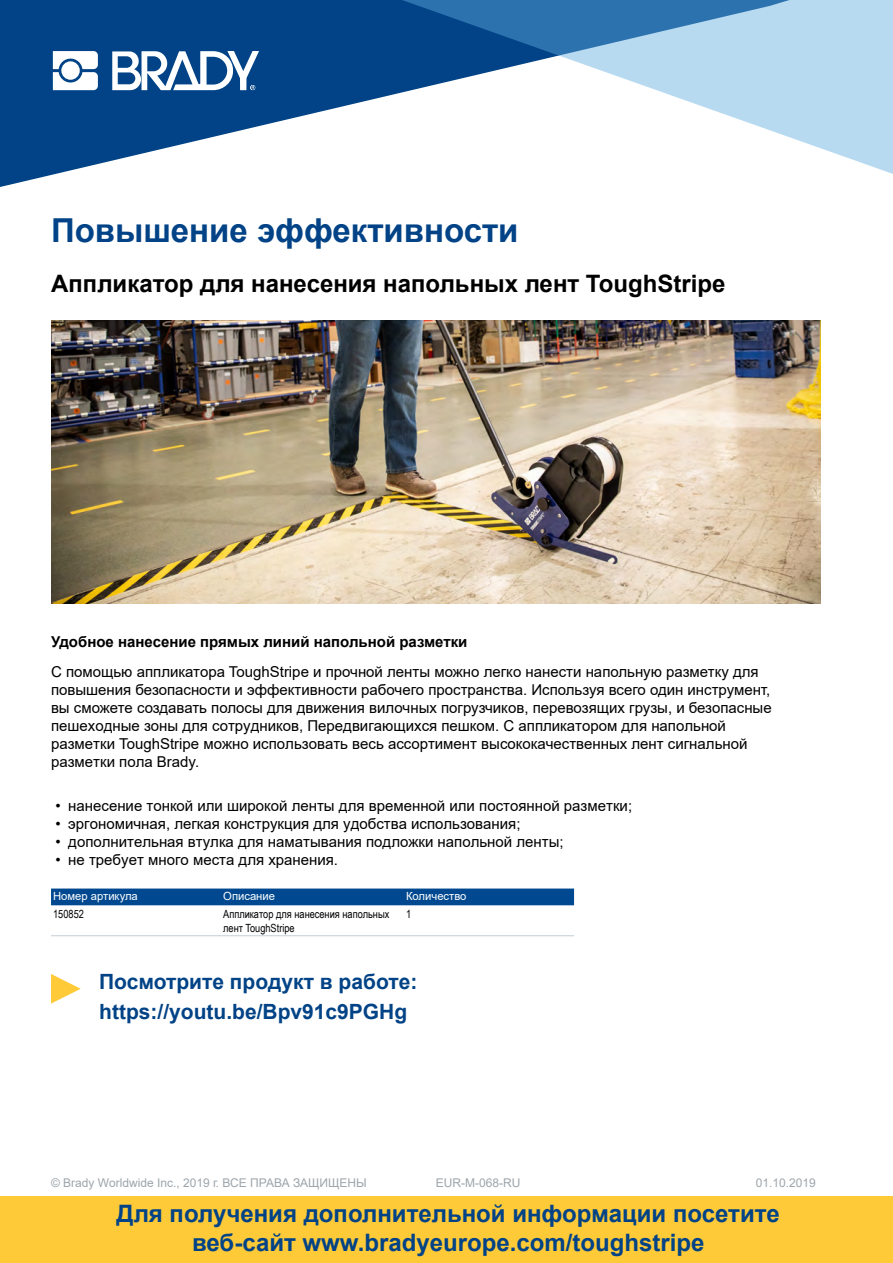
<style>
.page{position:relative;width:893px;height:1263px;background:#fff}
.page>*{position:absolute;margin:0;border:0;box-sizing:border-box;transform-origin:0 0}
.t1{font:700 33px "Arial";color:#014386}
.t2{font:700 24px/28.8px "Arial";color:#014386;text-align:center}
.t3{font:700 24px "Arial";color:#000}
.t4{font:700 21px/30px "Arial";color:#014386}
.t5{font:15px/18px "Arial";color:#000}
.t6{font:700 15px "Arial";color:#000}
.t7{font:12px "Arial";color:#9da5ab}
.t8{font:11.25px/13.5px "Arial Narrow";color:#000}
.t9{font:11.25px "Arial";color:#fff}
</style>
<div class="page">
<svg style="left:0;top:0;width:191px;height:187px;background:#245d96"></svg>
<svg style="left:191px;top:0;width:702px;height:174px"></svg>
<div style="left:0;top:1196px;width:893px;height:67px;background:#ffca38"></div>
<svg style="left:53px;top:51px;width:45px;height:39px"></svg>
<svg style="left:112px;top:51px;width:147px;height:39px"></svg>
<img style="left:51px;top:320px;width:770px;height:283px">
<svg style="left:51px;top:888px;width:523px;height:18px;background:#115597"></svg>
<hr style="left:51px;top:935px;width:170px;height:1px;background:#c4ced4">
<hr style="left:221px;top:935px;width:183px;height:1px;background:#c4ced4">
<hr style="left:404px;top:935px;width:170px;height:1px;background:#c4ced4">
<svg style="left:51px;top:974px;width:30px;height:30px"></svg>
<h1 class="t1" style="left:51px;top:208px;width:469px">Повышение эффективности</h1>
<h2 class="t3" style="left:51px;top:267px;width:676px">Аппликатор для нанесения напольных лент ToughStripe</h2>
<p class="t6" style="left:51px;top:631px;width:418px">Удобное нанесение прямых линий напольной разметки</p>
<p class="t5" style="left:51px;top:663px;width:722px">С помощью аппликатора ToughStripe и прочной ленты можно легко нанести напольную разметку для повышения безопасности и эффективности рабочего пространства. Используя всего один инструмент, вы сможете создавать полосы для движения вилочных погрузчиков, перевозящих грузы, и безопасные пешеходные зоны для сотрудников, Передвигающихся пешком. С аппликатором для напольной разметки ToughStripe можно использовать весь ассортимент высококачественных лент сигнальной разметки пола Brady.</p>
<p class="t5" style="left:56px;top:797px;width:578px">• нанесение тонкой или широкой ленты для временной или постоянной разметки;</p>
<p class="t5" style="left:56px;top:815px;width:467px">• эргономичная, легкая конструкция для удобства использования;</p>
<p class="t5" style="left:56px;top:833px;width:510px">• дополнительная втулка для наматывания подложки напольной ленты;</p>
<p class="t5" style="left:56px;top:851px;width:284px">• не требует много места для хранения.</p>
<p class="t9" style="left:53px;top:888px;width:86px">Номер артикула</p>
<p class="t9" style="left:223px;top:888px;width:53px">Описание</p>
<p class="t9" style="left:406px;top:888px;width:62px">Количество</p>
<p class="t8" style="left:53px;top:907px;width:32px">150852</p>
<p class="t8" style="left:223px;top:907px;width:168px">Аппликатор для нанесения напольных лент ToughStripe</p>
<p class="t8" style="left:406px;top:907px;width:7px">1</p>
<h3 class="t4" style="left:99px;top:967px;width:320px">Посмотрите продукт в работе: https://youtu.be/Bpv91c9PGHg</h3>
<p class="t7" style="left:436px;top:1175px;width:86px">EUR-M-068-RU</p>
<p class="t7" style="left:756px;top:1174px;width:62px">01.10.2019</p>
<p class="t7" style="left:51px;top:1175px;width:317px">© Brady Worldwide Inc., 2019 г. ВСЕ ПРАВА ЗАЩИЩЕНЫ</p>
<h2 class="t2" style="left:117px;top:1199px;width:665px">Для получения дополнительной информации посетите веб-сайт www.bradyeurope.com/toughstripe</h2>
</div>
